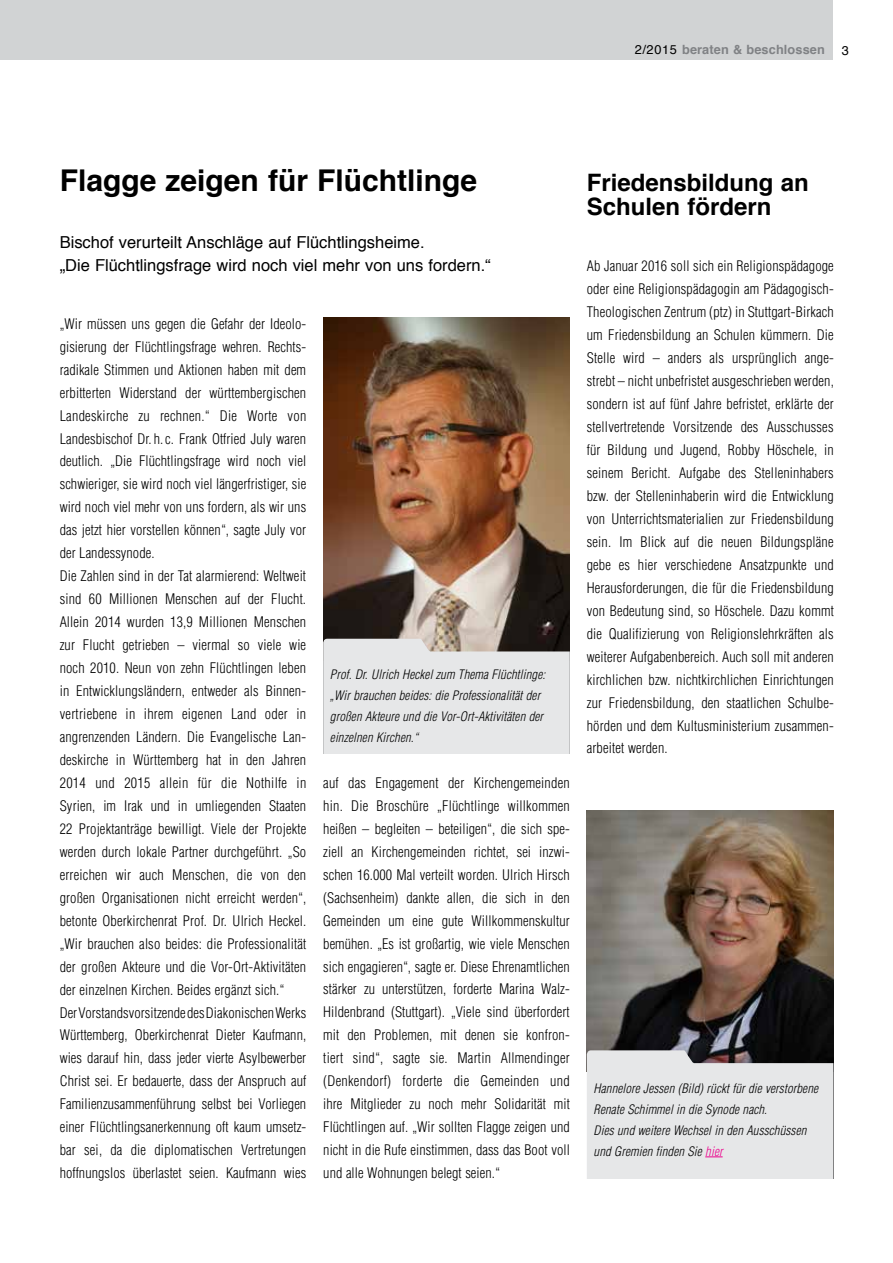
<style>
.page{position:relative;width:893px;height:1263px;background:#fff}
.page>*{position:absolute;margin:0;border:0;box-sizing:border-box;transform-origin:0 0}
.t1{font:700 30px "Helvetica";color:#000}
.t2{font:700 24px/24px "Helvetica";color:#000}
.t3{font:16.5px/23px "Helvetica";color:#000}
.t4{font:300 condensed 14.25px/23px "Helvetica LT Std";letter-spacing:.01em;color:#000;text-align:justify}
.t5{font:italic 300 condensed 12.75px/21px "Helvetica LT Std";letter-spacing:.01em;color:#000}
.t6{font:700 12.75px "Helvetica";letter-spacing:.01em;color:#808285}
.t7{font:12.75px "Helvetica";color:#000}
.s1{font-weight:400;color:#000}
.s2{color:#ec008c}
</style>
<div class="page">
<div style="left:0;top:0;width:833px;height:60px;background:#d1d3d4"></div>
<img style="left:323px;top:317px;width:247px;height:322px">
<svg style="left:323px;top:639px;width:247px;height:114px;background:#dedede"></svg>
<img style="left:587px;top:811px;width:246px;height:239px">
<div style="left:587px;top:1050px;width:246px;height:128px;background:#e6e7e8"></div>
<p class="t6" style="left:635px;top:39px;width:192px"><span class="s1">2/2015</span> beraten &amp; beschlossen</p>
<p class="t7" style="left:842px;top:40px;width:9px">3</p>
<h1 class="t1" style="left:60px;top:156px;width:419px">Flagge zeigen für Flüchtlinge</h1>
<p class="t3" style="left:60px;top:232px;width:433px">Bischof verurteilt Anschläge auf Flüchtlingsheime.<br>„Die Flüchtlingsfrage wird noch viel mehr von uns fordern.“</p>
<p class="t4" style="left:60px;top:312px;width:248px;text-align:left">„Wir müssen uns gegen die Gefahr der Ideolo&shy;gisierung der Flüchtlingsfrage wehren. Rechts&shy;radikale Stimmen und Aktionen haben mit dem erbitterten Widerstand der württembergischen Landeskirche zu rechnen.“ Die Worte von Landesbischof Dr. h.c. Frank Otfried July waren deutlich. „Die Flüchtlingsfrage wird noch viel schwieriger, sie wird noch viel längerfristiger, sie wird noch viel mehr von uns fordern, als wir uns das jetzt hier vorstellen können“, sagte July vor der Landessynode.<br>Die Zahlen sind in der Tat alarmierend: Weltweit sind 60 Millionen Menschen auf der Flucht.<br>Allein 2014 wurden 13,9 Millionen Menschen zur Flucht getrieben – viermal so viele wie noch 2010. Neun von zehn Flüchtlingen leben in Entwicklungsländern, entweder als Binnen&shy;vertriebene in ihrem eigenen Land oder in angrenzenden Ländern. Die Evangelische Lan&shy;deskirche in Württemberg hat in den Jahren 2014 und 2015 allein für die Nothilfe in Syrien, im Irak und in umliegenden Staaten 22 Projektanträge bewilligt. Viele der Projekte werden durch lokale Partner durchgeführt. „So erreichen wir auch Menschen, die von den großen Organisationen nicht erreicht werden“, betonte Oberkirchenrat Prof. Dr. Ulrich Heckel. „Wir brauchen also beides: die Professionalität der großen Akteure und die Vor-Ort-Aktivitäten der einzelnen Kirchen. Beides ergänzt sich.“<br>Der Vorstandsvorsitzende des Diakonischen Werks Württemberg, Oberkirchenrat Dieter Kaufmann, wies darauf hin, dass jeder vierte Asylbewerber Christ sei. Er bedauerte, dass der Anspruch auf Familienzusammenführung selbst bei Vorliegen einer Flüchtlingsanerkennung oft kaum umsetz&shy;bar sei, da die diplomatischen Vertretungen hoffnungslos überlastet seien. Kaufmann wies</p>
<p class="t5" style="left:330px;top:664px;width:217px">Prof. Dr. Ulrich Heckel zum Thema Flüchtlinge: „Wir brauchen beides: die Professionalität der großen Akteure und die Vor-Ort-Aktivitäten der einzelnen Kirchen.“</p>
<p class="t4" style="left:323px;top:771px;width:248px">auf das Engagement der Kirchengemeinden hin. Die Broschüre „Flüchtlinge willkommen heißen – begleiten – beteiligen“, die sich spe&shy;ziell an Kirchengemeinden richtet, sei inzwi&shy;schen 16.000 Mal verteilt worden. Ulrich Hirsch (Sachsenheim) dankte allen, die sich in den Gemeinden um eine gute Willkommenskultur bemühen. „Es ist großartig, wie viele Menschen sich engagieren“, sagte er. Diese Ehrenamtlichen stärker zu unterstützen, forderte Marina Walz-Hildenbrand (Stuttgart). „Viele sind überfordert mit den Problemen, mit denen sie konfron&shy;tiert sind“, sagte sie. Martin Allmendinger (Denkendorf) forderte die Gemeinden und ihre Mitglieder zu noch mehr Solidarität mit Flüchtlingen auf. „Wir sollten Flagge zeigen und nicht in die Rufe einstimmen, dass das Boot voll und alle Wohnungen belegt seien.“</p>
<h2 class="t2" style="left:587px;top:171px;width:224px">Friedensbildung an<br>Schulen fördern</h2>
<p class="t4" style="left:587px;top:255px;width:249px">Ab Januar 2016 soll sich ein Religionspädagoge oder eine Religionspädagogin am Pädagogisch-Theologischen Zentrum (ptz) in Stuttgart-Birkach um Friedensbildung an Schulen kümmern. Die Stelle wird – anders als ursprünglich ange&shy;strebt – nicht unbefristet ausgeschrieben werden, sondern ist auf fünf Jahre befristet, erklärte der stellvertretende Vorsitzende des Ausschusses für Bildung und Jugend, Robby Höschele, in seinem Bericht. Aufgabe des Stelleninhabers bzw. der Stelleninhaberin wird die Entwicklung von Unterrichtsmaterialien zur Friedensbildung sein. Im Blick auf die neuen Bildungspläne gebe es hier verschiedene Ansatzpunkte und Herausforderungen, die für die Friedensbildung von Bedeutung sind, so Höschele. Dazu kommt die Qualifizierung von Religionslehrkräften als weiterer Aufgabenbereich. Auch soll mit anderen kirchlichen bzw. nichtkirchlichen Einrichtungen zur Friedensbildung, den staatlichen Schulbe&shy;hörden und dem Kultusministerium zusammen&shy;arbeitet werden.</p>
<p class="t5" style="left:594px;top:1077px;width:226px">Hannelore Jessen (Bild) rückt für die verstorbene Renate Schimmel in die Synode nach.<br>Dies und weitere Wechsel in den Ausschüssen und Gremien finden Sie <span class="s2">hier</span></p>
</div>
